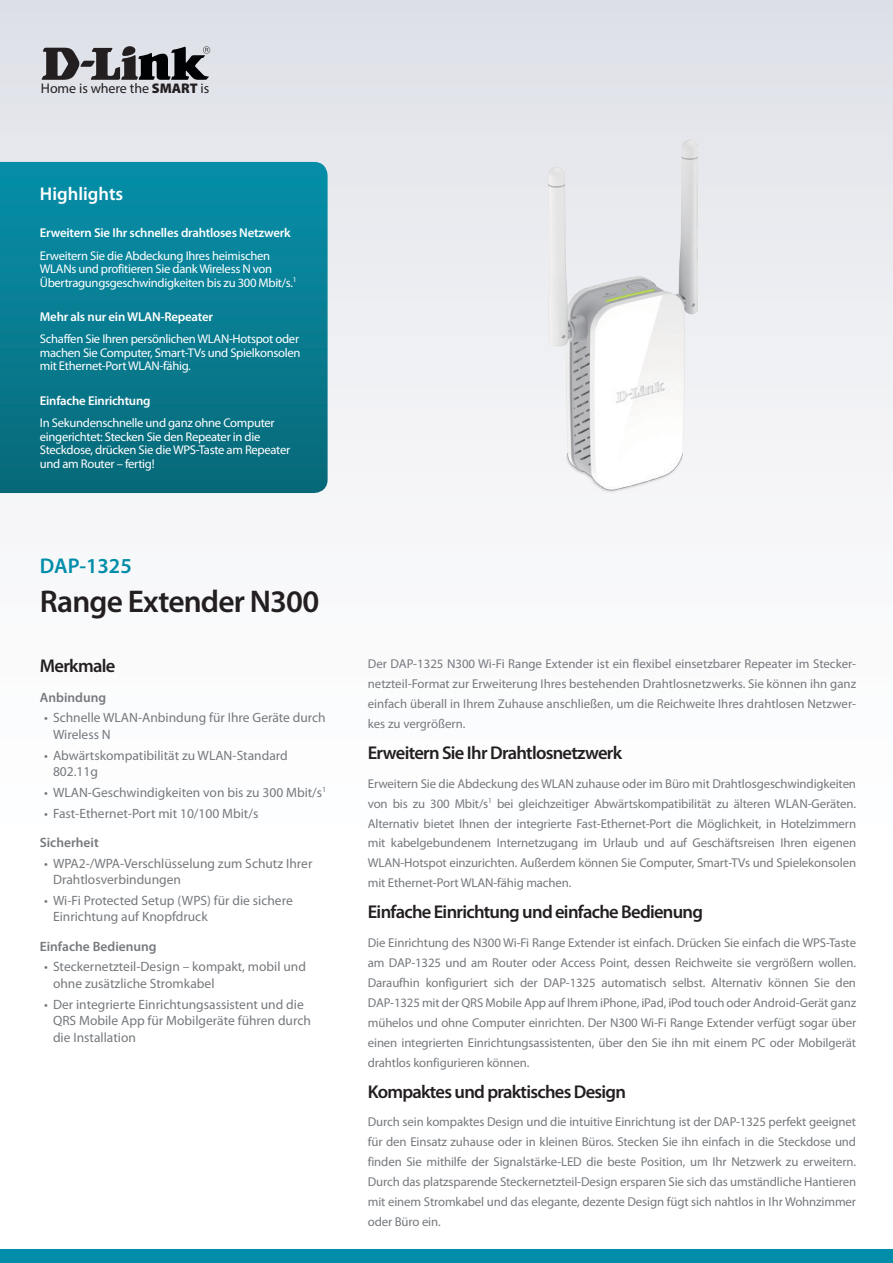
<style>
.page{position:relative;width:893px;height:1263px;background:#fff}
.page>*{position:absolute;margin:0;border:0;box-sizing:border-box;transform-origin:0 0}
.Product_Name__Cover{font:600 31.5px "Myriad Pro";letter-spacing:-.025em;color:#231f20}
.Model_Number__Cover{font:600 21.3px "Myriad Pro";color:#008da9}
.Description_Topic{font:600 18.6px "Myriad Pro";letter-spacing:-.04em;color:#231f20}
.Highlights_Title{font:600 18.6px "Myriad Pro";color:#fff}
.Features_Title{font:600 18.6px "Myriad Pro";letter-spacing:-.04em;color:#231f20}
.t1{font:13.95px "Myriad Pro";letter-spacing:-.005em;color:#231f20}
.t2{font:13.5px/16.5px "Myriad Pro";color:#75797d}
.Features_Category{font:600 13.5px "Myriad Pro";color:#75797d}
.Description_Text{font:12.9px/20px "Myriad Pro";letter-spacing:-.01em;color:#75797d;text-align:justify}
.Highlights_Category{font:600 12.9px "Myriad Pro";letter-spacing:-.015em;color:#fff}
.Highlights_Text{font:12.6px/13.5px "Myriad Pro";letter-spacing:-.025em;color:#fff}
.s1{font-weight:900}
</style>
<div class="page">
<div style="left:0;top:0;width:893px;height:1084px;background:linear-gradient(to bottom,#e2e4ea,#fff)"></div>
<div style="left:0;top:1249px;width:893px;height:14px;background:#008da9"></div>
<svg style="left:0;top:162px;width:328px;height:331px;background:#077c91"></svg>
<svg style="left:42px;top:46px;width:168px;height:34px;background:#727276"></svg>
<img style="left:549px;top:140px;width:148px;height:353px">
<p class="t1" style="left:41px;top:80px;width:170px">Home is where the <span class="s1">SMART</span> is</p>
<p class="Highlights_Title" style="left:40px;top:182px;width:85px">Highlights</p>
<p class="Highlights_Category" style="left:40px;top:225px;width:252px">Erweitern Sie Ihr schnelles drahtloses Netzwerk</p>
<p class="Highlights_Text" style="left:40px;top:248px;width:258px">Erweitern Sie die Abdeckung Ihres heimischen<br>WLANs und profitieren Sie dank Wireless N von<br>Übertragungsgeschwindigkeiten bis zu 300 Mbit/s.<sup>1</sup></p>
<p class="Highlights_Category" style="left:40px;top:308px;width:175px">Mehr als nur ein WLAN-Repeater</p>
<p class="Highlights_Text" style="left:40px;top:332px;width:262px;text-align:justify">Schaffen Sie Ihren persönlichen WLAN-Hotspot oder machen Sie Computer, Smart-TVs und Spielkonsolen mit Ethernet-Port WLAN-fähig.</p>
<p class="Highlights_Category" style="left:40px;top:392px;width:112px">Einfache Einrichtung</p>
<p class="Highlights_Text" style="left:40px;top:416px;width:252px">In Sekundenschnelle und ganz ohne Computer eingerichtet: Stecken Sie den Repeater in die Steckdose, drücken Sie die WPS-Taste am Repeater und am Router – fertig!</p>
<p class="Model_Number__Cover" style="left:40px;top:552px;width:93px">DAP-1325</p>
<p class="Product_Name__Cover" style="left:40px;top:582px;width:281px">Range Extender N300</p>
<p class="Features_Title" style="left:40px;top:654px;width:77px">Merkmale</p>
<p class="Features_Category" style="left:40px;top:688px;width:68px">Anbindung</p>
<p class="t2" style="left:53px;top:709px;width:274px;text-indent:-9px">• Schnelle WLAN-Anbindung für Ihre Geräte durch<br>Wireless N</p>
<p class="t2" style="left:53px;top:747px;width:236px;text-indent:-9px">• Abwärtskompatibilität zu WLAN-Standard<br>802.11g</p>
<p class="t2" style="left:44px;top:784px;width:284px">• WLAN-Geschwindigkeiten von bis zu 300 Mbit/s<sup>1</sup></p>
<p class="t2" style="left:44px;top:805px;width:216px">• Fast-Ethernet-Port mit 10/100 Mbit/s</p>
<p class="Features_Category" style="left:40px;top:834px;width:60px">Sicherheit</p>
<p class="t2" style="left:53px;top:855px;width:261px;text-indent:-9px">• WPA2-/WPA-Verschlüsselung zum Schutz Ihrer<br>Drahtlosverbindungen</p>
<p class="t2" style="left:53px;top:892px;width:241px;text-indent:-9px">• Wi-Fi Protected Setup (WPS) für die sichere<br>Einrichtung auf Knopfdruck</p>
<p class="Features_Category" style="left:40px;top:937px;width:118px">Einfache Bedienung</p>
<p class="t2" style="left:53px;top:958px;width:254px;text-indent:-9px">• Steckernetzteil-Design – kompakt, mobil und ohne zusätzliche Stromkabel</p>
<p class="t2" style="left:53px;top:996px;width:259px;text-indent:-9px">• Der integrierte Einrichtungsassistent und die<br>QRS Mobile App für Mobilgeräte führen durch die Installation</p>
<p class="Description_Text" style="left:368px;top:654px;width:490px">Der DAP-1325 N300 Wi-Fi Range Extender ist ein flexibel einsetzbarer Repeater im Stecker&shy;netzteil-Format zur Erweiterung Ihres bestehenden Drahtlosnetzwerks. Sie können ihn ganz einfach überall in Ihrem Zuhause anschließen, um die Reichweite Ihres drahtlosen Netzwer&shy;kes zu vergrößern.</p>
<p class="Description_Topic" style="left:368px;top:741px;width:256px">Erweitern Sie Ihr Drahtlosnetzwerk</p>
<p class="Description_Text" style="left:368px;top:773px;width:490px">Erweitern Sie die Abdeckung des WLAN zuhause oder im Büro mit Drahtlosgeschwindigkeiten von bis zu 300 Mbit/s<sup>1</sup> bei gleichzeitiger Abwärtskompatibilität zu älteren WLAN-Geräten.<br>Alternativ bietet Ihnen der integrierte Fast-Ethernet-Port die Möglichkeit, in Hotelzimmern mit kabelgebundenem Internetzugang im Urlaub und auf Geschäftsreisen Ihren eigenen WLAN‑Hotspot einzurichten. Außerdem können Sie Computer, Smart-TVs und Spielekonsolen mit Ethernet-Port WLAN-fähig machen.</p>
<p class="Description_Topic" style="left:368px;top:900px;width:337px">Einfache Einrichtung und einfache Bedienung</p>
<p class="Description_Text" style="left:368px;top:932px;width:490px">Die Einrichtung des N300 Wi-Fi Range Extender ist einfach. Drücken Sie einfach die WPS-Taste am DAP-1325 und am Router oder Access Point, dessen Reichweite sie vergrößern wollen.<br>Daraufhin konfiguriert sich der DAP-1325 automatisch selbst. Alternativ können Sie den DAP‑1325 mit der QRS Mobile App auf Ihrem iPhone, iPad, iPod touch oder Android-Gerät ganz mühelos und ohne Computer einrichten. Der N300 Wi-Fi Range Extender verfügt sogar über einen integrierten Einrichtungsassistenten, über den Sie ihn mit einem PC oder Mobilgerät drahtlos konfigurieren können.</p>
<p class="Description_Topic" style="left:368px;top:1079px;width:260px">Kompaktes und praktisches Design</p>
<p class="Description_Text" style="left:368px;top:1112px;width:490px">Durch sein kompaktes Design und die intuitive Einrichtung ist der DAP-1325 perfekt geeignet für den Einsatz zuhause oder in kleinen Büros. Stecken Sie ihn einfach in die Steckdose und finden Sie mithilfe der Signalstärke-LED die beste Position, um Ihr Netzwerk zu erweitern.<br>Durch das platzsparende Steckernetzteil-Design ersparen Sie sich das umständliche Hantieren mit einem Stromkabel und das elegante, dezente Design fügt sich nahtlos in Ihr Wohnzimmer oder Büro ein.</p>
</div>
